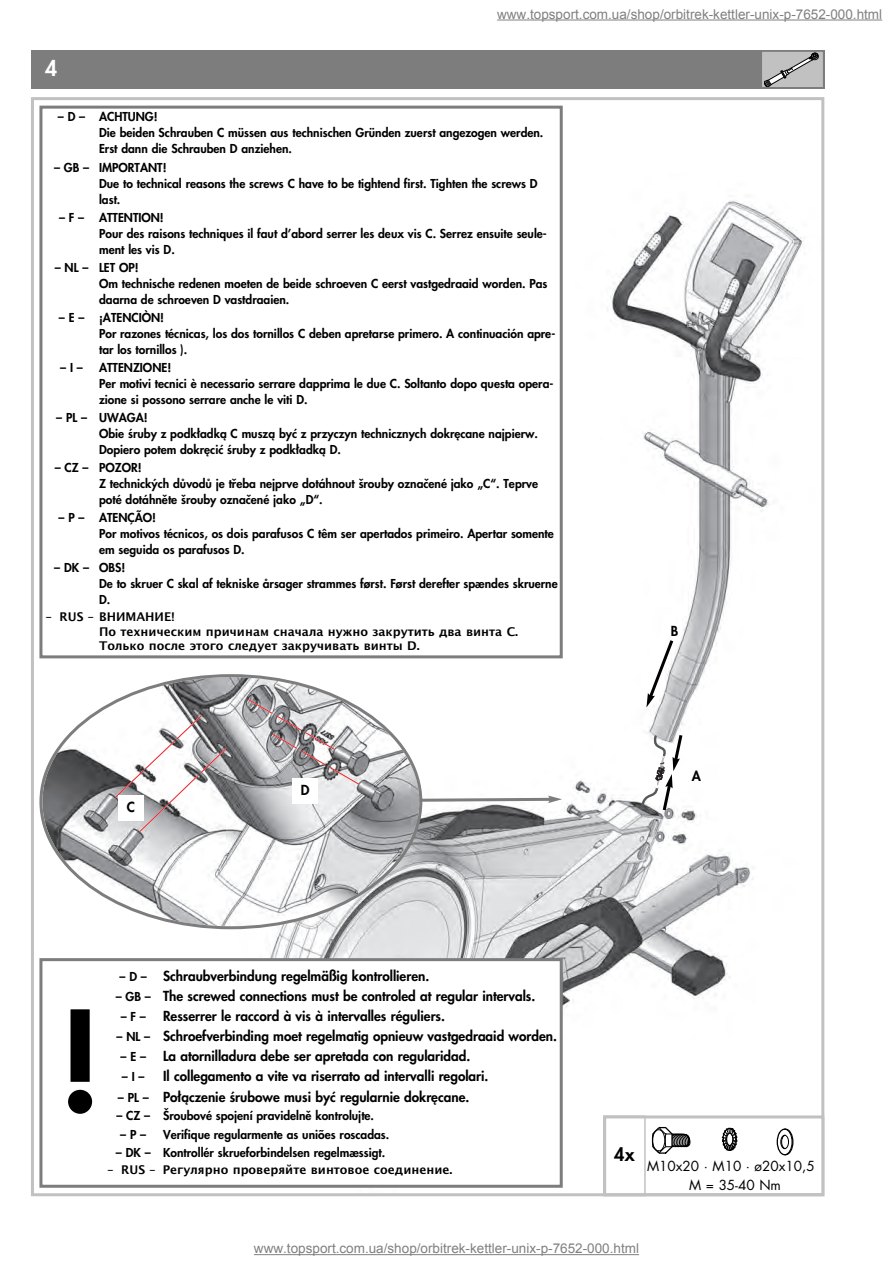
<style>
.page{position:relative;width:893px;height:1263px;background:#fff}
.page>*{position:absolute;margin:0;border:0;box-sizing:border-box;transform-origin:0 0}
.t1{font:800 135px "Futura CE";color:#000}
.t2{font:800 21px "Futura CE";color:#fff}
.t3{font:800 18px "Futura CE";color:#000}
.t4{font:800 13.5px "Futura CE";color:#000}
.t5{font:13.5px "Arial";color:#808080}
.t6{font:13.5px/19.6px "Futura CE";color:#000}
.t7{font:800 12px/16px "Futura CE";color:#000}
.t8{font:700 12px/14.4px "Lucida Grande";color:#000}
.s1{font-size:12px}
</style>
<div class="page">
<img style="left:164px;top:173px;width:639px;height:1015px">
<div style="left:31px;top:50px;width:793px;height:39px;background:#7d7d7d"></div>
<svg style="left:422px;top:698px;width:140px;height:134px"></svg>
<svg style="left:39px;top:674px;width:383px;height:255px"></svg>
<div style="left:292px;top:778px;width:26px;height:25px;background:#fff"></div>
<div style="left:118px;top:795px;width:26px;height:25px;background:#fff"></div>
<svg style="left:646px;top:637px;width:29px;height:70px"></svg>
<svg style="left:639px;top:732px;width:45px;height:82px"></svg>
<div style="left:762px;top:52px;width:60px;height:35px;background:#c1c1c1"></div>
<svg style="left:764px;top:53px;width:54px;height:33px"></svg>
<div style="left:606px;top:1118px;width:215px;height:75px;background:#fff"></div>
<svg style="left:652px;top:1126px;width:38px;height:28px"></svg>
<div style="left:603px;top:1115px;width:221px;height:81px;border:3px solid #c1c1c1"></div>
<div style="left:603px;top:1115px;width:42px;height:81px;border:2px solid #c1c1c1"></div>
<svg style="left:721px;top:1127px;width:17px;height:24px"></svg>
<svg style="left:776px;top:1128px;width:18px;height:28px"></svg>
<div style="left:42px;top:961px;width:517px;height:224px;background:#fff"></div>
<div style="left:39px;top:958px;width:523px;height:230px;border:3px solid #7d7d7d"></div>
<div style="left:42px;top:109px;width:517px;height:546px;background:#fff"></div>
<div style="left:39px;top:106px;width:523px;height:552px;border:3px solid #7d7d7d"></div>
<hr style="left:497px;top:20px;width:385px;height:1px;background:#808080">
<hr style="left:254px;top:1254px;width:385px;height:1px;background:#808080">
<h2 class="t2" style="left:45px;top:58px;width:14px">4</h2>
<p class="t5" style="left:497px;top:5px;width:386px">www.topsport.com.ua/shop/orbitrek-kettler-unix-p-7652-000.html</p>
<p class="t7" style="left:99px;top:110px;width:446px;text-indent:-41px">– D – ACHTUNG!<br>Die beiden Schrauben C müssen aus technischen Gründen zuerst angezogen werden.<br>Erst dann die Schrauben D anziehen.</p>
<p class="t7" style="left:99px;top:160px;width:440px;text-indent:-45px">– GB – IMPORTANT!<br>Due to technical reasons the screws C have to be tightend first. Tighten the screws D last.</p>
<p class="t7" style="left:99px;top:210px;width:449px;text-indent:-40px">– F – ATTENTION!<br>Pour des raisons techniques il faut d’abord serrer les deux vis C. Serrez ensuite seule&shy;ment les vis D.</p>
<p class="t7" style="left:99px;top:260px;width:450px;text-indent:-44px">– NL – LET OP!<br>Om technische redenen moeten de beide schroeven C eerst vastgedraaid worden. Pas daarna de schroeven D vastdraaien.</p>
<p class="t7" style="left:99px;top:310px;width:457px;text-indent:-40px">– E – ¡ATENCIÒN!<br>Por razones técnicas, los dos tornillos C deben apretarse primero. A continuación apre&shy;tar los tornillos ).</p>
<p class="t7" style="left:60px;top:360px;width:24px">– I –</p>
<p class="t7" style="left:99px;top:360px;width:456px">ATTENZIONE!<br>Per motivi tecnici è necessario serrare dapprima le due C. Soltanto dopo questa opera&shy;zione si possono serrare anche le viti D.</p>
<p class="t7" style="left:99px;top:410px;width:440px;text-indent:-43px">– PL – UWAGA!<br>Obie śruby z podkładką C muszą być z przyczyn technicznych dokręcane najpierw.<br>Dopiero potem dokręcić śruby z podkładką D.</p>
<p class="t7" style="left:99px;top:460px;width:440px;text-indent:-44px">– CZ – POZOR!<br>Z technických důvodů je třeba nejprve dotáhnout šrouby označené jako „C“. Teprve poté dotáhněte šrouby označené jako „D“.</p>
<p class="t7" style="left:99px;top:511px;width:456px;text-indent:-40px">– P – ATENÇÃO!<br>Por motivos técnicos, os dois parafusos C têm ser apertados primeiro. Apertar somente em seguida os parafusos D.</p>
<p class="t7" style="left:99px;top:561px;width:460px;text-indent:-45px">– DK – OBS!<br>De to skruer C skal af tekniske årsager strammes først. Først derefter spændes skruerne<br>D.</p>
<p class="t8" style="left:99px;top:610px;width:420px;text-indent:-53px">– RUS – ВНИМАНИЕ!<br>По техническим причинам сначала нужно закрутить два винта C.<br>Только после этого следует закручивать винты D.</p>
<p class="t4" style="left:127px;top:800px;width:10px">C</p>
<p class="t4" style="left:301px;top:783px;width:10px">D</p>
<p class="t4" style="left:670px;top:624px;width:9px">B</p>
<p class="t4" style="left:691px;top:770px;width:11px">A</p>
<h1 class="t1" style="left:58px;top:997px;width:45px">!</h1>
<p class="t4" style="left:120px;top:970px;width:311px"><span class="s1">– D –</span> Schraubverbindung regelmäßig kontrollieren.</p>
<p class="t4" style="left:116px;top:990px;width:421px"><span class="s1">– GB –</span> The screwed connections must be controled at regular intervals.</p>
<p class="t7" style="left:121px;top:1010px;width:27px">– F –</p>
<p class="t4" style="left:163px;top:1010px;width:283px">Resserrer le raccord à vis à intervalles réguliers.</p>
<p class="t4" style="left:116px;top:1030px;width:442px"><span class="s1">– NL –</span> Schroefverbinding moet regelmatig opnieuw vastgedraaid worden.</p>
<p class="t7" style="left:120px;top:1050px;width:27px">– E –</p>
<p class="t4" style="left:163px;top:1050px;width:309px">La atornilladura debe ser apretada con regularidad.</p>
<p class="t7" style="left:122px;top:1070px;width:24px">– I –</p>
<p class="t4" style="left:163px;top:1070px;width:327px">Il collegamento a vite va riserrato ad intervalli regolari.</p>
<p class="t4" style="left:118px;top:1090px;width:353px"><span class="s1">– PL –</span> Połączenie śrubowe musi być regularnie dokręcane.</p>
<p class="t7" style="left:116px;top:1109px;width:259px">– CZ – Šroubové spojení pravidelně kontrolujte.</p>
<p class="t7" style="left:120px;top:1127px;width:27px">– P –</p>
<p class="t7" style="left:163px;top:1127px;width:228px">Verifique regularmente as uniões roscadas.</p>
<p class="t7" style="left:116px;top:1145px;width:271px">– DK – Kontrollér skrueforbindelsen regelmæssigt.</p>
<p class="t8" style="left:107px;top:1163px;width:346px">– RUS – Регулярно проверяйте винтовое соединение.</p>
<h3 class="t3" style="left:614px;top:1146px;width:22px">4x</h3>
<p class="t6" style="left:689px;top:1157px;width:127px;text-indent:-42px">M10x20 · M10 · ø20x10,5<br>M = 35-40 Nm</p>
<p class="t5" style="left:254px;top:1240px;width:386px">www.topsport.com.ua/shop/orbitrek-kettler-unix-p-7652-000.html</p>
</div>
